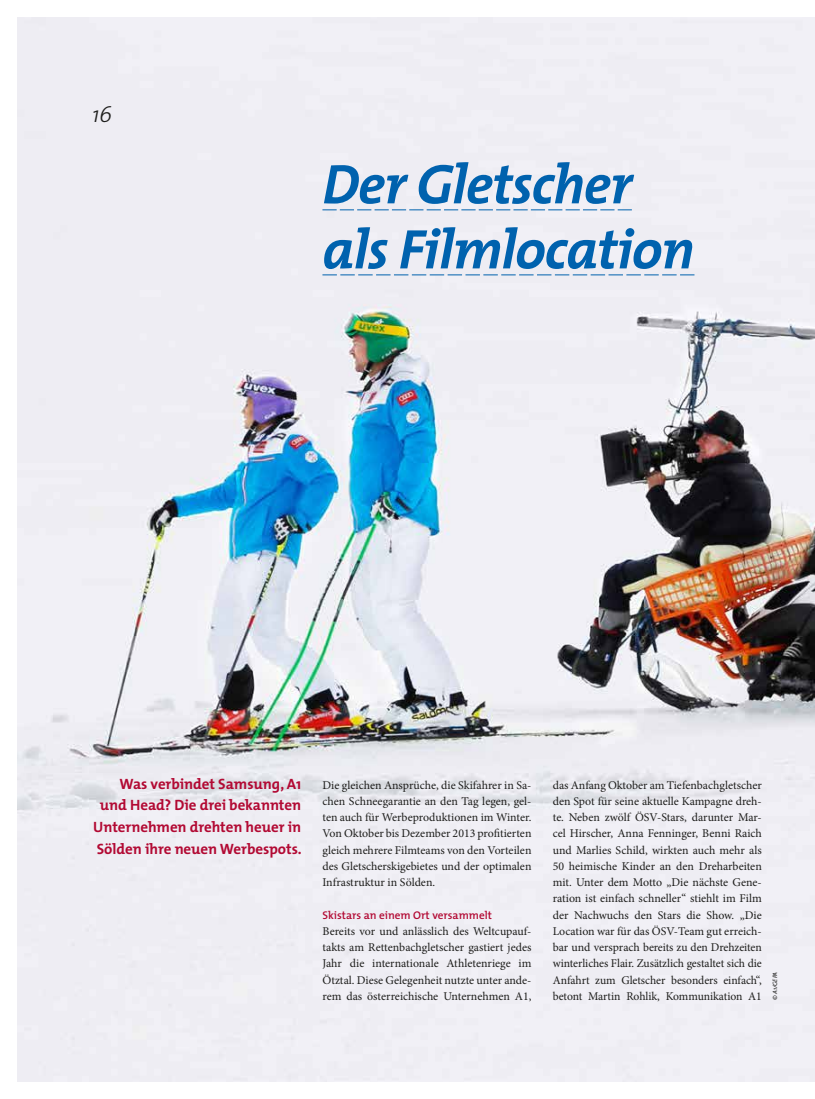
<style>
.page{position:relative;width:815px;height:1099px;background:#fff}
.page>*{position:absolute;margin:0;border:0;box-sizing:border-box;transform-origin:0 0}
.t1{font:italic 700 56.25px/65px "The Mix";letter-spacing:-.02em;color:#0062ae}
.t2{font:italic 300 22.5px "The Mix";color:#1d1d1b}
.t3{font:700 15px/21.6px "The Mix";letter-spacing:-.005em;color:#b20933;text-align:right}
.t4{font:11.88px/16.2px "Minion Pro";letter-spacing:-.005em;color:#1d1d1b;text-align:justify}
.t5{font:600 11.25px "The Mix";color:#b20933}
.t6{font:italic 6.25px "The Mix";color:#1d1d1b}
</style>
<div class="page">
<img style="left:18px;top:18px;width:797px;height:1063px">
<svg style="left:322px;top:210px;width:310px;height:1px"></svg>
<svg style="left:322px;top:275px;width:372px;height:1px"></svg>
<h2 class="t2" style="left:92px;top:96px;width:21px">16</h2>
<h1 class="t1" style="left:322px;top:150px;width:374px">Der Gletscher als Filmlocation</h1>
<p class="t3" style="left:93px;top:772px;width:210px">Was verbindet Samsung, A1 und Head? Die drei bekannten<br>Unternehmen drehten heuer in<br>Sölden ihre neuen Werbespots.</p>
<p class="t4" style="left:322px;top:776px;width:211px">Die gleichen Ansprüche, die Skifahrer in Sa&shy;chen Schneegarantie an den Tag legen, gel&shy;ten auch für Werbeproduktionen im Winter.<br>Von Oktober bis Dezember 2013 profitierten gleich mehrere Filmteams von den Vorteilen des Gletscherskigebietes und der optimalen Infrastruktur in Sölden.</p>
<p class="t5" style="left:322px;top:905px;width:171px">Skistars an einem Ort versammelt</p>
<p class="t4" style="left:322px;top:923px;width:211px">Bereits vor und anlässlich des Weltcupauf&shy;takts am Rettenbachgletscher gastiert jedes Jahr die internationale Athletenriege im Ötztal. Diese Gelegenheit nutzte unter ande&shy;rem das österreichische Unternehmen A1,</p>
<p class="t4" style="left:553px;top:776px;width:211px">das Anfang Oktober am Tiefenbachgletscher den Spot für seine aktuelle Kampagne dreh&shy;te. Neben zwölf ÖSV-Stars, darunter Mar&shy;cel Hirscher, Anna Fenninger, Benni Raich und Marlies Schild, wirkten auch mehr als 50 heimische Kinder an den Dreharbeiten mit. Unter dem Motto „Die nächste Gene&shy;ration ist einfach schneller“ stiehlt im Film der Nachwuchs den Stars die Show. „Die Location war für das ÖSV-Team gut erreich&shy;bar und versprach bereits zu den Drehzeiten winterliches Flair. Zusätzlich gestaltet sich die Anfahrt zum Gletscher besonders einfach“, betont Martin Rohlik, Kommunikation A1</p>
<p class="t6" style="left:770px;top:999px;width:30px;rotate:-90deg">© A1/GEPA</p>
</div>
